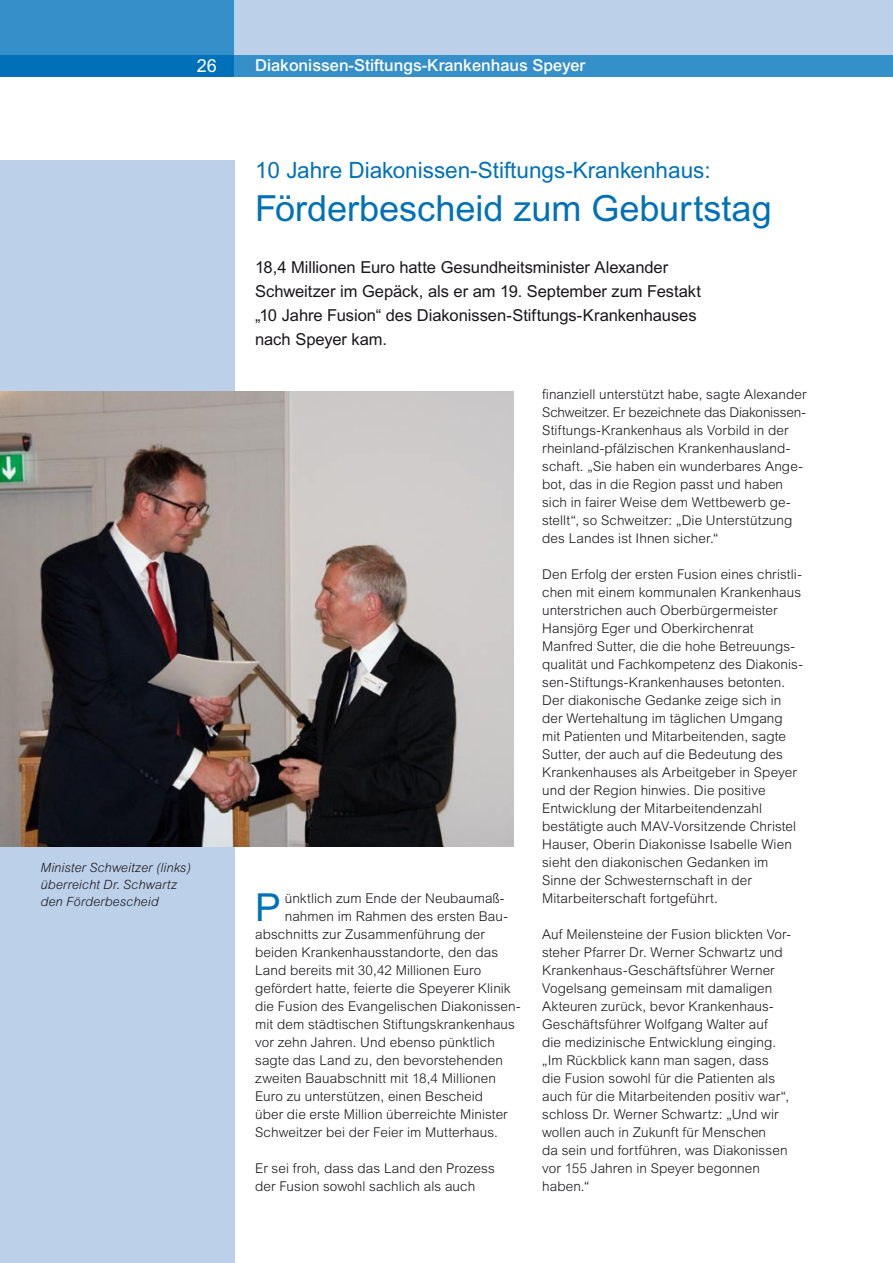
<style>
.page{position:relative;width:893px;height:1263px;background:#fff}
.page>*{position:absolute;margin:0;border:0;box-sizing:border-box;transform-origin:0 0}
.t1{font:38.7px "Arial";color:#0071b9}
.t2{font:36px "Arial";color:#0071b9}
.t3{font:22.5px "Arial";color:#0071b9}
.t4{font:18px "Arial";color:#fff}
.t5{font:16.5px/24px "Arial";letter-spacing:-.005em;color:#1a171b}
.t6{font:500 16.5px "Arial";color:#fff}
.t7{font:300 13.5px/18px "Arial";letter-spacing:.01em;color:#1a171b}
.t8{font:italic 300 12.75px/17.2px "Arial";letter-spacing:.01em;color:#1a171b}
</style>
<div class="page">
<div style="left:231px;top:0;width:662px;height:62px;background:#bcd0e9"></div>
<div style="left:0;top:0;width:234px;height:62px;background:#358fc9"></div>
<div style="left:234px;top:55px;width:659px;height:22px;background:#358fc9"></div>
<div style="left:0;top:55px;width:234px;height:22px;background:#0071b9"></div>
<div style="left:0;top:160px;width:234px;height:1103px;background:#bcd0e9"></div>
<img style="left:0;top:392px;width:513px;height:454px">
<h3 class="t4" style="left:197px;top:56px;width:22px">26</h3>
<p class="t6" style="left:255px;top:56px;width:332px">Diakonissen-Stiftungs-Krankenhaus Speyer</p>
<p class="t8" style="left:40px;top:858px;width:152px">Minister Schweitzer (links) überreicht Dr. Schwartz den Förderbescheid</p>
<h3 class="t3" style="left:255px;top:157px;width:457px">10 Jahre Diakonissen-Stiftungs-Krankenhaus:</h3>
<h2 class="t2" style="left:255px;top:188px;width:518px">Förderbescheid zum Geburtstag</h2>
<p class="t5" style="left:255px;top:255px;width:447px">18,4 Millionen Euro hatte Gesundheitsminister Alexander Schweitzer im Gepäck, als er am 19. September zum Festakt „10 Jahre Fusion“ des Diakonissen-Stiftungs-Krankenhauses nach Speyer kam.</p>
<h1 class="t1" style="left:255px;top:885px;width:27px">P</h1>
<p class="t7" style="left:285px;top:889px;width:221px">ünktlich zum Ende der Neubaumaß-</p>
<p class="t7" style="left:285px;top:907px;width:224px">nahmen im Rahmen des ersten Bau-</p>
<p class="t7" style="left:255px;top:925px;width:231px">abschnitts zur Zusammenführung der</p>
<p class="t7" style="left:255px;top:943px;width:244px">beiden Krankenhausstandorte, den das</p>
<p class="t7" style="left:255px;top:961px;width:228px">Land bereits mit 30,42 Millionen Euro</p>
<p class="t7" style="left:255px;top:979px;width:257px">gefördert hatte, feierte die Speyerer Klinik</p>
<p class="t7" style="left:255px;top:997px;width:267px">die Fusion des Evangelischen Diakonissen-</p>
<p class="t7" style="left:255px;top:1015px;width:261px">mit dem städtischen Stiftungskrankenhaus</p>
<p class="t7" style="left:255px;top:1033px;width:241px">vor zehn Jahren. Und ebenso pünktlich</p>
<p class="t7" style="left:255px;top:1051px;width:249px">sagte das Land zu, den bevorstehenden</p>
<p class="t7" style="left:255px;top:1069px;width:242px">zweiten Bauabschnitt mit 18,4 Millionen</p>
<p class="t7" style="left:255px;top:1087px;width:229px">Euro zu unterstützen, einen Bescheid</p>
<p class="t7" style="left:255px;top:1105px;width:254px">über die erste Million überreichte Minister</p>
<p class="t7" style="left:255px;top:1123px;width:244px">Schweitzer bei der Feier im Mutterhaus.</p>
<p class="t7" style="left:255px;top:1159px;width:241px">Er sei froh, dass das Land den Prozess der Fusion sowohl sachlich als auch</p>
<p class="t7" style="left:542px;top:385px;width:266px">finanziell unterstützt habe, sagte Alexander Schweitzer. Er bezeichnete das Diakonissen-Stiftungs-Krankenhaus als Vorbild in der rheinland-pfälzischen Krankenhausland&shy;schaft. „Sie haben ein wunderbares Ange&shy;bot, das in die Region passt und haben sich in fairer Weise dem Wettbewerb ge&shy;stellt“, so Schweitzer: „Die Unterstützung des Landes ist Ihnen sicher.“</p>
<p class="t7" style="left:542px;top:565px;width:262px">Den Erfolg der ersten Fusion eines christli&shy;chen mit einem kommunalen Krankenhaus unterstrichen auch Oberbürgermeister Hansjörg Eger und Oberkirchenrat Manfred Sutter, die die hohe Betreuungs&shy;qualität und Fachkompetenz des Diakonis&shy;sen-Stiftungs-Krankenhauses betonten.<br>Der diakonische Gedanke zeige sich in der Wertehaltung im täglichen Umgang mit Patienten und Mitarbeitenden, sagte Sutter, der auch auf die Bedeutung des Krankenhauses als Arbeitgeber in Speyer und der Region hinwies. Die positive Entwicklung der Mitarbeitendenzahl bestätigte auch MAV-Vorsitzende Christel Hauser, Oberin Diakonisse Isabelle Wien sieht den diakonischen Gedanken im Sinne der Schwesternschaft in der Mitarbeiterschaft fortgeführt.</p>
<p class="t7" style="left:542px;top:925px;width:250px">Auf Meilensteine der Fusion blickten Vor&shy;steher Pfarrer Dr. Werner Schwartz und Krankenhaus-Geschäftsführer Werner Vogelsang gemeinsam mit damaligen Akteuren zurück, bevor Krankenhaus-Geschäftsführer Wolfgang Walter auf<br>die medizinische Entwicklung einging. „Im Rückblick kann man sagen, dass die Fusion sowohl für die Patienten als auch für die Mitarbeitenden positiv war“, schloss Dr. Werner Schwartz: „Und wir wollen auch in Zukunft für Menschen<br>da sein und fortführen, was Diakonissen vor 155 Jahren in Speyer begonnen haben.“</p>
</div>
